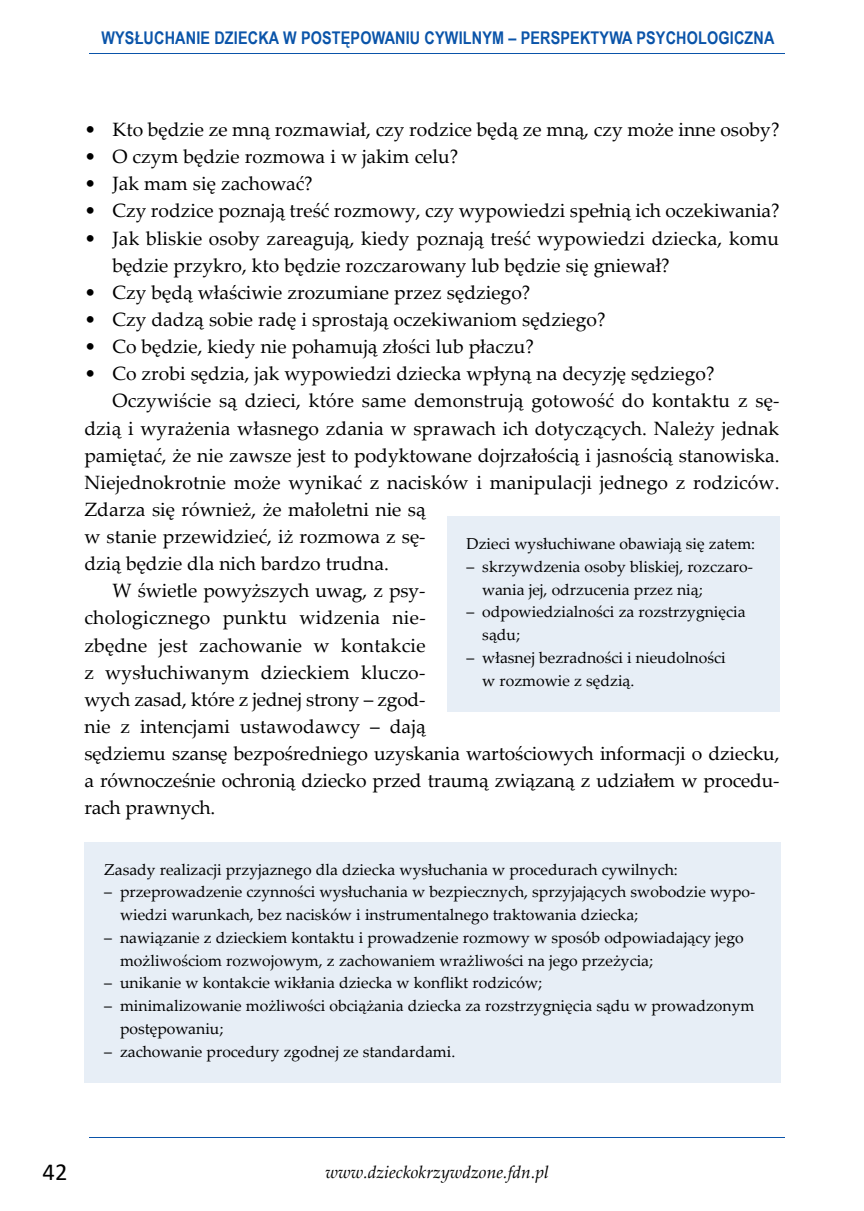
<style>
.page{position:relative;width:864px;height:1211px;background:#fff}
.page>*{position:absolute;margin:0;border:0;box-sizing:border-box;transform-origin:0 0}
.t1{font:24.5px "Calibri";color:#000}
.t2{font:19.25px/27.1px "Palatino Linotype";color:#000}
.t3{font:700 17.5px "Arial Narrow";letter-spacing:.01em;color:#0a54a9}
.t4{font:italic 17.5px "Palatino Linotype";color:#000}
.t5{font:15.75px/22.8px "Palatino Linotype";color:#000}
</style>
<div class="page">
<hr style="left:89px;top:1136px;width:695px;height:1px;background:#0a54a9">
<hr style="left:89px;top:53px;width:695px;height:1px;background:#0a54a9">
<div style="left:446px;top:516px;width:333px;height:196px;background:#e7eef6"></div>
<div style="left:84px;top:842px;width:696px;height:240px;background:#e7eef6"></div>
<p class="t3" style="left:101px;top:24px;width:674px">WYSŁUCHANIE DZIECKA W POSTĘPOWANIU CYWILNYM – PERSPEKTYWA PSYCHOLOGICZNA</p>
<p class="t2" style="left:84px;top:115px;width:696px">• Kto będzie ze mną rozmawiał, czy rodzice będą ze mną, czy może inne osoby?</p>
<p class="t2" style="left:84px;top:142px;width:375px">• O czym będzie rozmowa i w jakim celu?</p>
<p class="t2" style="left:84px;top:169px;width:230px">• Jak mam się zachować?</p>
<p class="t2" style="left:84px;top:196px;width:696px">• Czy rodzice poznają treść rozmowy, czy wypowiedzi spełnią ich oczekiwania?</p>
<p class="t2" style="left:112px;top:224px;width:668px;text-indent:-28px">• Jak bliskie osoby zareagują, kiedy poznają treść wypowiedzi dziecka, komu będzie przykro, kto będzie rozczarowany lub będzie się gniewał?</p>
<p class="t2" style="left:84px;top:278px;width:447px">• Czy będą właściwie zrozumiane przez sędziego?</p>
<p class="t2" style="left:84px;top:305px;width:522px">• Czy dadzą sobie radę i sprostają oczekiwaniom sędziego?</p>
<p class="t2" style="left:84px;top:332px;width:451px">• Co będzie, kiedy nie pohamują złości lub płaczu?</p>
<p class="t2" style="left:84px;top:359px;width:631px">• Co zrobi sędzia, jak wypowiedzi dziecka wpłyną na decyzję sędziego?</p>
<p class="t2" style="left:112px;top:386px;width:668px">Oczywiście są dzieci, które same demonstrują gotowość do kontaktu z sę-</p>
<p class="t2" style="left:84px;top:413px;width:696px">dzią i wyrażenia własnego zdania w sprawach ich dotyczących. Należy jednak</p>
<p class="t2" style="left:84px;top:441px;width:696px">pamiętać, że nie zawsze jest to podyktowane dojrzałością i jasnością stanowiska.</p>
<p class="t2" style="left:84px;top:468px;width:696px">Niejednokrotnie może wynikać z nacisków i manipulacji jednego z rodziców.</p>
<p class="t2" style="left:84px;top:495px;width:343px">Zdarza się również, że małoletni nie są</p>
<p class="t2" style="left:84px;top:522px;width:342px">w stanie przewidzieć, iż rozmowa z sę-</p>
<p class="t2" style="left:84px;top:549px;width:306px">dzią będzie dla nich bardzo trudna.</p>
<p class="t2" style="left:112px;top:576px;width:314px">W świetle powyższych uwag, z psy-</p>
<p class="t2" style="left:84px;top:603px;width:343px">chologicznego punktu widzenia nie-</p>
<p class="t2" style="left:84px;top:630px;width:342px">zbędne jest zachowanie w kontakcie</p>
<p class="t2" style="left:84px;top:658px;width:342px">z wysłuchiwanym dzieckiem kluczo-</p>
<p class="t2" style="left:84px;top:685px;width:342px">wych zasad, które z jednej strony – zgod-</p>
<p class="t2" style="left:84px;top:712px;width:342px">nie z intencjami ustawodawcy – dają</p>
<p class="t2" style="left:84px;top:739px;width:696px">sędziemu szansę bezpośredniego uzyskania wartościowych informacji o dziecku,</p>
<p class="t2" style="left:84px;top:766px;width:696px">a równocześnie ochronią dziecko przed traumą związaną z udziałem w procedu-</p>
<p class="t2" style="left:84px;top:793px;width:132px">rach prawnych.</p>
<p class="t5" style="left:466px;top:532px;width:290px">Dzieci wysłuchiwane obawiają się zatem:</p>
<p class="t5" style="left:482px;top:554px;width:272px;text-indent:-16px">– skrzywdzenia osoby bliskiej, rozczaro&shy;wania jej, odrzucenia przez nią;</p>
<p class="t5" style="left:482px;top:600px;width:264px;text-indent:-16px">– odpowiedzialności za rozstrzygnięcia sądu;</p>
<p class="t5" style="left:482px;top:645px;width:245px;text-indent:-16px">– własnej bezradności i nieudolności w rozmowie z sędzią.</p>
<p class="t5" style="left:104px;top:857px;width:575px">Zasady realizacji przyjaznego dla dziecka wysłuchania w procedurach cywilnych:</p>
<p class="t5" style="left:120px;top:879px;width:636px;text-indent:-16px">– przeprowadzenie czynności wysłuchania w bezpiecznych, sprzyjających swobodzie wypo&shy;wiedzi warunkach, bez nacisków i instrumentalnego traktowania dziecka;</p>
<p class="t5" style="left:120px;top:925px;width:625px;text-indent:-16px">– nawiązanie z dzieckiem kontaktu i prowadzenie rozmowy w sposób odpowiadający jego możliwościom rozwojowym, z zachowaniem wrażliwości na jego przeżycia;</p>
<p class="t5" style="left:104px;top:970px;width:439px">– unikanie w kontakcie wikłania dziecka w konflikt rodziców;</p>
<p class="t5" style="left:120px;top:993px;width:635px;text-indent:-16px">– minimalizowanie możliwości obciążania dziecka za rozstrzygnięcia sądu w prowadzonym postępowaniu;</p>
<p class="t5" style="left:104px;top:1039px;width:352px">– zachowanie procedury zgodnej ze standardami.</p>
<p class="t1" style="left:43px;top:1155px;width:26px">42</p>
<p class="t4" style="left:325px;top:1159px;width:225px">www.dzieckokrzywdzone.fdn.pl</p>
</div>
